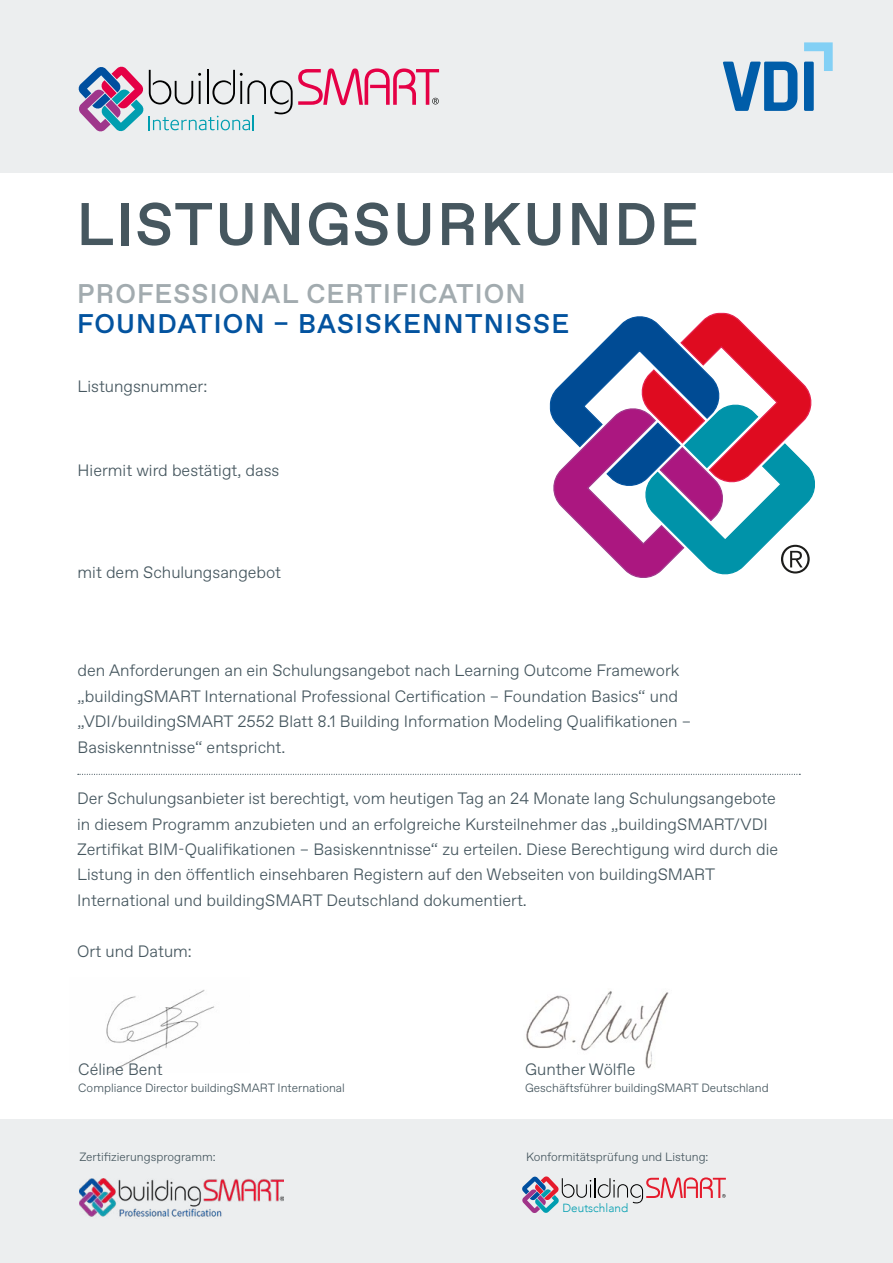
<style>
.page{position:relative;width:893px;height:1263px;background:#fff}
.page>*{position:absolute;margin:0;border:0;box-sizing:border-box;transform-origin:0 0}
.t1{font:500 60px "Favorit Pro";letter-spacing:.035em;color:#46575f}
.t2{font:500 27px "Favorit Pro";letter-spacing:.05em;color:#03539f}
.t3{font:500 27px "Favorit Pro";letter-spacing:.04em;color:#a2abaf}
.t4{font:300 16.5px/25.5px "Favorit Pro";color:#46575f}
.t5{font:300 12px "Favorit Pro";color:#46575f}
.t6{font:300 11.7px "Avenir";color:#009eb0}
</style>
<div class="page">
<img style="left:106px;top:990px;width:108px;height:82px">
<div style="left:0;top:0;width:893px;height:172px;background:#eceeef"></div>
<div style="left:0;top:1119px;width:893px;height:144px;background:#eceeef"></div>
<svg style="left:79px;top:67px;width:360px;height:64px"></svg>
<svg style="left:522px;top:1176px;width:204px;height:37px"></svg>
<img style="left:79px;top:1179px;width:204px;height:38px">
<svg style="left:550px;top:313px;width:265px;height:265px"></svg>
<img style="left:526px;top:991px;width:143px;height:78px">
<svg style="left:78px;top:774px;width:722px;height:1px"></svg>
<svg style="left:723px;top:42px;width:110px;height:69px"></svg>
<h1 class="t1" style="left:76px;top:184px;width:624px">LISTUNGSURKUNDE</h1>
<h2 class="t3" style="left:77px;top:275px;width:450px">PROFESSIONAL CERTIFICATION</h2>
<h2 class="t2" style="left:77px;top:305px;width:493px">FOUNDATION – BASISKENNTNISSE</h2>
<p class="t4" style="left:78px;top:373px;width:131px">Listungsnummer:</p>
<p class="t4" style="left:78px;top:457px;width:203px">Hiermit wird bestätigt, dass</p>
<p class="t4" style="left:78px;top:559px;width:205px">mit dem Schulungsangebot</p>
<p class="t4" style="left:78px;top:657px;width:615px">den Anforderungen an ein Schulungsangebot nach Learning Outcome Framework „buildingSMART International Professional Certification – Foundation Basics“ und „VDI/buildingSMART 2552 Blatt 8.1 Building Information Modeling Qualifikationen – Basiskenntnisse“ entspricht.</p>
<p class="t4" style="left:77px;top:785px;width:702px">Der Schulungsanbieter ist berechtigt, vom heutigen Tag an 24 Monate lang Schulungsangebote in diesem Programm anzubieten und an erfolgreiche Kursteilnehmer das „buildingSMART/VDI Zertifikat BIM-Qualifikationen – Basiskenntnisse“ zu erteilen. Diese Berechtigung wird durch die Listung in den öffentlich einsehbaren Registern auf den Webseiten von buildingSMART International und buildingSMART Deutschland dokumentiert.</p>
<p class="t4" style="left:77px;top:938px;width:116px">Ort und Datum:</p>
<p class="t4" style="left:78px;top:1056px;width:86px">Céline Bent</p>
<p class="t5" style="left:78px;top:1079px;width:268px">Compliance Director buildingSMART International</p>
<p class="t4" style="left:525px;top:1056px;width:112px">Gunther Wölfle</p>
<p class="t5" style="left:525px;top:1079px;width:245px">Geschäftsführer buildingSMART Deutschland</p>
<p class="t5" style="left:79px;top:1148px;width:138px">Zertifizierungsprogramm:</p>
<p class="t5" style="left:526px;top:1148px;width:184px">Konformitätsprüfung und Listung:</p>
<p class="t6" style="left:563px;top:1201px;width:67px">Deutschland</p>
</div>
